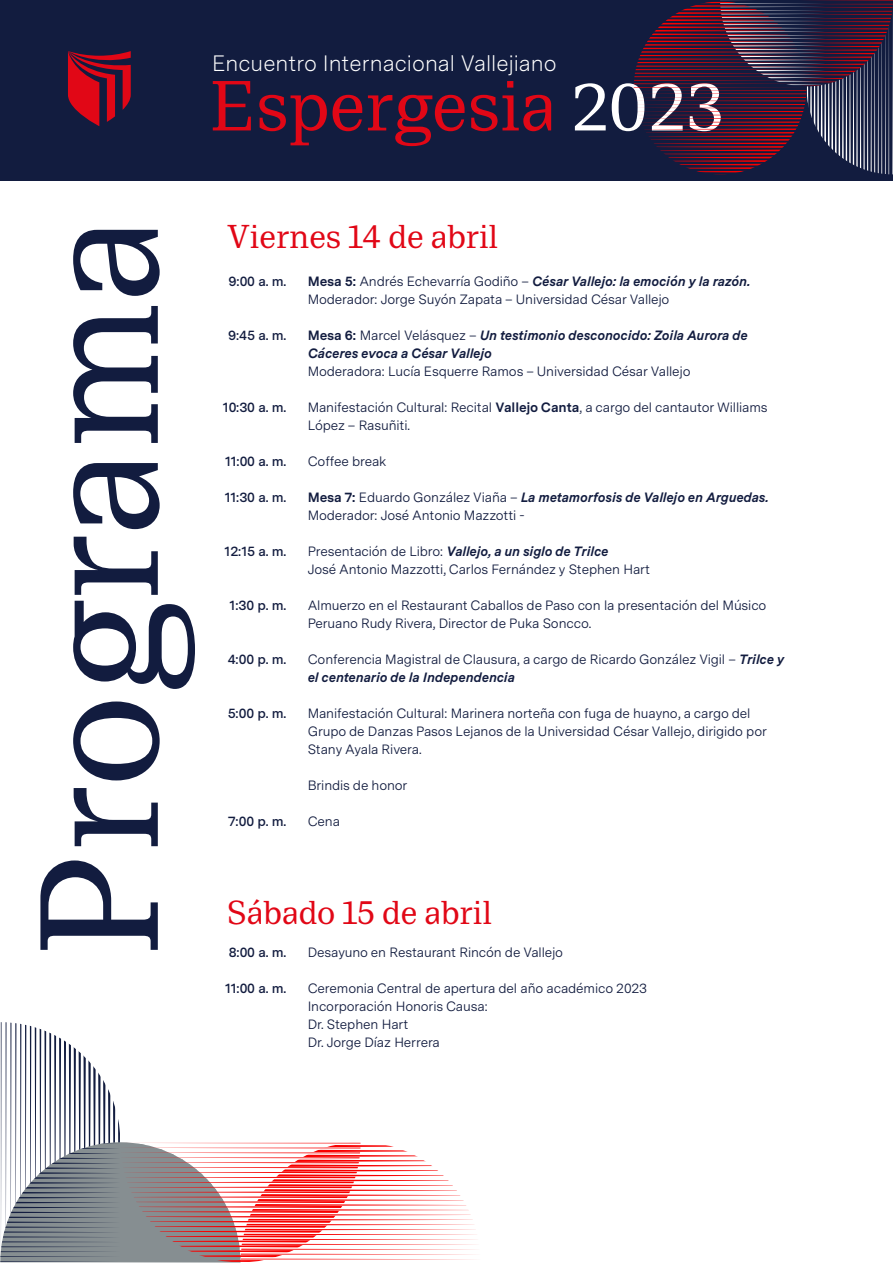
<style>
.page{position:relative;width:893px;height:1263px;background:#fff}
.page>*{position:absolute;margin:0;border:0;box-sizing:border-box;transform-origin:0 0}
.t1{font:167.7px "Messina Modern";color:#121c3f}
.t2{font:70.65px "Messina Modern";color:#e10716}
.t3{font:33px "Messina Modern";color:#e10716}
.t4{font:300 22.35px "Messina Sans";color:#fff}
.t5{font:13.5px/18px "Messina Sans";letter-spacing:-.01em;color:#121c3f}
.t6{font:600 13.5px "Messina Sans";letter-spacing:-.01em;color:#121c3f}
.t7{font:italic 700 13.5px/18px "Messina Sans";letter-spacing:-.01em;color:#121c3f}
.s1{font-size:67.35px;color:#fff}
.s2{font-weight:700}
.s3{font-weight:700;font-style:italic}
.s4{font-style:normal}
.s5{font-weight:400;font-style:normal}
</style>
<div class="page">
<svg style="left:0;top:1022px;width:477px;height:241px"></svg>
<div style="left:0;top:0;width:893px;height:180px;background:#121c3f"></div>
<svg style="left:68px;top:51px;width:63px;height:75px"></svg>
<svg style="left:634px;top:0;width:259px;height:175px"></svg>
<hr style="left:634px;top:87px;width:172px;height:1px;background:#f80000">
<h3 class="t4" style="left:212px;top:46px;width:346px">Encuentro Internacional Vallejiano</h3>
<h2 class="t2" style="left:210px;top:53px;width:516px">Espergesia <span class="s1">2023</span></h2>
<h1 class="t1" style="left:-25px;top:957px;width:742px;rotate:-90deg">Programa</h1>
<h3 class="t3" style="left:227px;top:212px;width:273px">Viernes 14 de abril</h3>
<p class="t6" style="left:229px;top:271px;width:59px">9:00 a. m.</p>
<p class="t6" style="left:228px;top:325px;width:60px">9:45 a. m.</p>
<p class="t6" style="left:223px;top:397px;width:65px">10:30 a. m.</p>
<p class="t6" style="left:225px;top:451px;width:63px">11:00 a. m.</p>
<p class="t6" style="left:225px;top:487px;width:63px">11:30 a. m.</p>
<p class="t6" style="left:225px;top:541px;width:63px">12:15 a. m.</p>
<p class="t6" style="left:230px;top:595px;width:58px">1:30 p. m.</p>
<p class="t6" style="left:228px;top:649px;width:60px">4:00 p. m.</p>
<p class="t6" style="left:228px;top:703px;width:60px">5:00 p. m.</p>
<p class="t6" style="left:228px;top:811px;width:59px">7:00 p. m.</p>
<p class="t5" style="left:308px;top:271px;width:444px"><span class="s2">Mesa 5:</span> Andrés Echevarría Godiño – <span class="s3">César Vallejo: la emoción y la razón.<br></span>Moderador: Jorge Suyón Zapata – Universidad César Vallejo</p>
<p class="t7" style="left:308px;top:325px;width:442px"><span class="s4">Mesa 6:</span> <span class="s5">Marcel Velásquez –</span> Un testimonio desconocido: Zoila Aurora de<br>Cáceres evoca a César Vallejo</p>
<p class="t5" style="left:308px;top:361px;width:384px">Moderadora: Lucía Esquerre Ramos – Universidad César Vallejo</p>
<p class="t5" style="left:308px;top:397px;width:462px">Manifestación Cultural: Recital <span class="s2">Vallejo Canta</span>, a cargo del cantautor Williams<br>López – Rasuñiti.</p>
<p class="t5" style="left:308px;top:451px;width:80px">Coffee break</p>
<p class="t5" style="left:308px;top:487px;width:463px"><span class="s2">Mesa 7:</span> Eduardo González Viaña – <span class="s3">La metamorfosis de Vallejo en Arguedas.<br></span>Moderador: José Antonio Mazzotti -</p>
<p class="t5" style="left:308px;top:541px;width:344px">Presentación de Libro: <span class="s3">Vallejo, a un siglo de Trilce<br></span>José Antonio Mazzotti, Carlos Fernández y Stephen Hart</p>
<p class="t5" style="left:308px;top:595px;width:460px">Almuerzo en el Restaurant Caballos de Paso con la presentación del Músico<br>Peruano Rudy Rivera, Director de Puka Soncco.</p>
<p class="t5" style="left:308px;top:649px;width:478px">Conferencia Magistral de Clausura, a cargo de Ricardo González Vigil – <span class="s3">Trilce y el centenario de la Independencia</span></p>
<p class="t5" style="left:308px;top:703px;width:461px">Manifestación Cultural: Marinera norteña con fuga de huayno, a cargo del<br>Grupo de Danzas Pasos Lejanos de la Universidad César Vallejo, dirigido por<br>Stany Ayala Rivera.</p>
<p class="t5" style="left:308px;top:775px;width:101px">Brindis de honor</p>
<p class="t5" style="left:308px;top:811px;width:34px">Cena</p>
<h3 class="t3" style="left:227px;top:888px;width:267px">Sábado 15 de abril</h3>
<p class="t6" style="left:229px;top:942px;width:59px">8:00 a. m.</p>
<p class="t6" style="left:225px;top:978px;width:63px">11:00 a. m.</p>
<p class="t5" style="left:308px;top:943px;width:257px">Desayuno en Restaurant Rincón de Vallejo</p>
<p class="t5" style="left:308px;top:979px;width:341px">Ceremonia Central de apertura del año académico 2023<br>Incorporación Honoris Causa:<br>Dr. Stephen Hart<br>Dr. Jorge Díaz Herrera</p>
</div>
